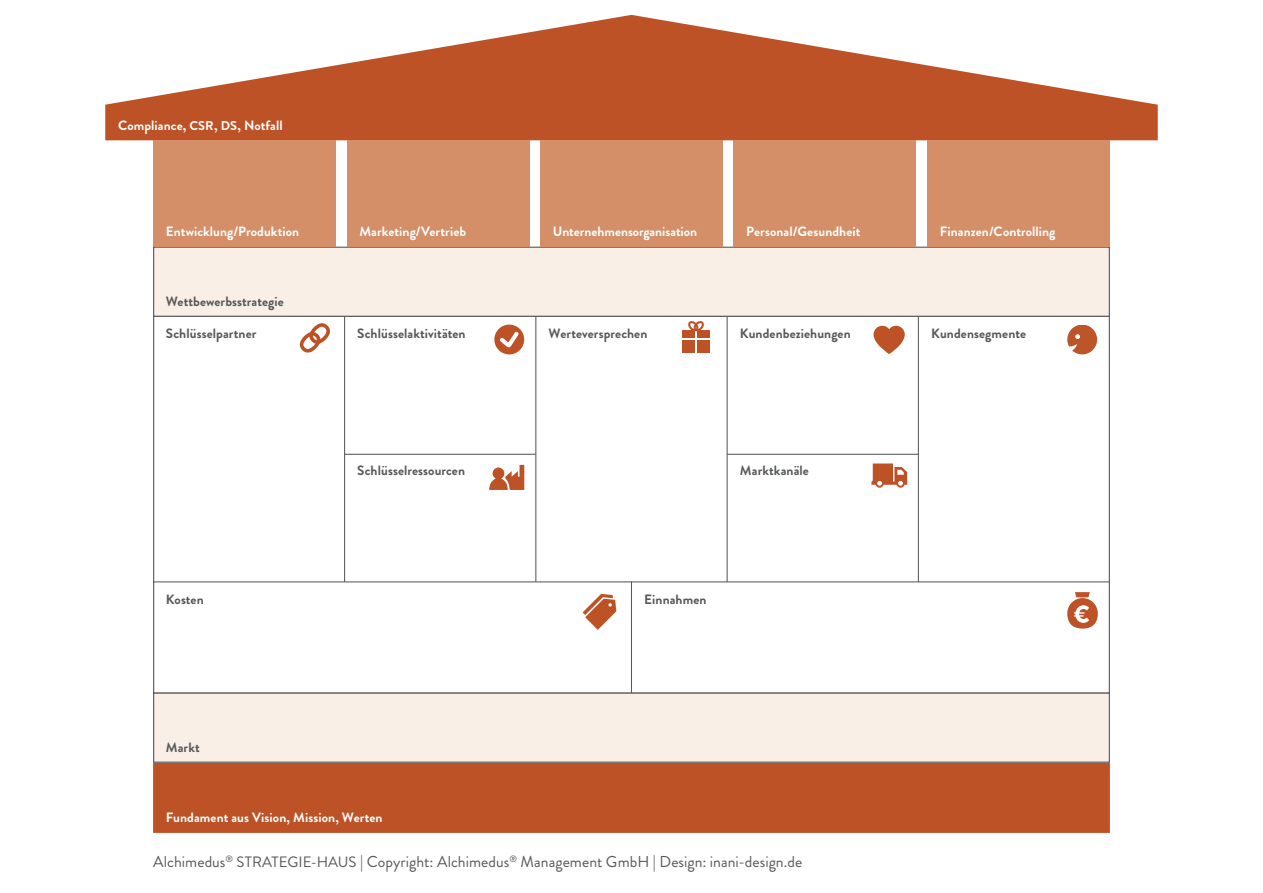
<style>
.page{position:relative;width:1263px;height:893px;background:#fff}
.page>*{position:absolute;margin:0;border:0;box-sizing:border-box;transform-origin:0 0}
.t1{font:15.75px "Brandon Grotesque";color:#57585a}
.t2{font:700 13.5px "Brandon Grotesque";letter-spacing:.005em;color:#fff}
.t3{font:700 13.5px "Brandon Grotesque";letter-spacing:.005em;color:#57585a}
.s1{font-size:12.75px}
.s2{font-size:15px}
</style>
<div class="page">
<hr style="left:344px;top:316px;width:1px;height:266px;background:#57585a">
<hr style="left:535px;top:316px;width:1px;height:266px;background:#57585a">
<hr style="left:727px;top:316px;width:1px;height:266px;background:#57585a">
<hr style="left:918px;top:316px;width:1px;height:266px;background:#57585a">
<hr style="left:153px;top:581px;width:957px;height:1px;background:#57585a">
<hr style="left:631px;top:581px;width:1px;height:112px;background:#57585a">
<hr style="left:345px;top:454px;width:191px;height:1px;background:#57585a">
<hr style="left:727px;top:454px;width:191px;height:1px;background:#57585a">
<svg style="left:105px;top:15px;width:1053px;height:125px;fill:#bd5226"></svg>
<div style="left:153px;top:247px;width:957px;height:70px;background:#f9efe7;border:1px solid #57585a"></div>
<div style="left:153px;top:763px;width:957px;height:70px;background:#bd5226;border:2px solid #bd5226"></div>
<div style="left:153px;top:693px;width:957px;height:70px;background:#f9efe7;border:1px solid #57585a"></div>
<div style="left:153px;top:140px;width:183px;height:107px;background:#d48e68"></div>
<div style="left:347px;top:140px;width:182px;height:107px;background:#d48e68"></div>
<div style="left:540px;top:140px;width:183px;height:107px;background:#d48e68"></div>
<div style="left:733px;top:140px;width:183px;height:107px;background:#d48e68"></div>
<div style="left:927px;top:140px;width:183px;height:107px;background:#d48e68"></div>
<div style="left:494px;top:325px;width:30px;height:29px;background:#bd5226;border-radius:50%"></div>
<svg style="left:496px;top:328px;width:26px;height:26px"></svg>
<svg style="left:873px;top:326px;width:32px;height:28px"></svg>
<div style="left:682px;top:330px;width:27px;height:23px;background:#bd5226"></div>
<hr style="left:681px;top:338px;width:29px;height:2px;background:#fff">
<svg style="left:688px;top:321px;width:16px;height:32px"></svg>
<svg style="left:871px;top:463px;width:36px;height:25px"></svg>
<svg style="left:583px;top:594px;width:33px;height:36px"></svg>
<svg style="left:1067px;top:592px;width:31px;height:37px"></svg>
<svg style="left:299px;top:323px;width:31px;height:30px"></svg>
<svg style="left:489px;top:465px;width:35px;height:25px"></svg>
<svg style="left:1067px;top:325px;width:31px;height:29px"></svg>
<p class="t2" style="left:118px;top:116px;width:166px">Compliance, <span class="s1">CSR</span>, <span class="s1">DS</span>, Notfall</p>
<p class="t2" style="left:166px;top:222px;width:135px">Entwicklung/Produktion</p>
<p class="t2" style="left:359px;top:222px;width:108px">Marketing/Vertrieb</p>
<p class="t2" style="left:553px;top:222px;width:146px">Unternehmensorganisation</p>
<p class="t2" style="left:746px;top:222px;width:116px">Personal/Gesundheit</p>
<p class="t2" style="left:940px;top:222px;width:117px">Finanzen/Controlling</p>
<p class="t3" style="left:166px;top:292px;width:119px">Wettbewerbsstrategie</p>
<p class="t3" style="left:166px;top:324px;width:92px">Schlüsselpartner</p>
<p class="t3" style="left:357px;top:324px;width:110px">Schlüsselaktivitäten</p>
<p class="t3" style="left:549px;top:324px;width:100px">Werteversprechen</p>
<p class="t3" style="left:740px;top:324px;width:112px">Kundenbeziehungen</p>
<p class="t3" style="left:931px;top:324px;width:96px">Kundensegmente</p>
<p class="t3" style="left:357px;top:461px;width:109px">Schlüsselressourcen</p>
<p class="t3" style="left:740px;top:461px;width:70px">Marktkanäle</p>
<p class="t3" style="left:166px;top:590px;width:39px">Kosten</p>
<p class="t3" style="left:644px;top:590px;width:64px">Einnahmen</p>
<p class="t3" style="left:166px;top:738px;width:35px">Markt</p>
<p class="t2" style="left:166px;top:808px;width:218px">Fundament aus Vision, Mission, Werten</p>
<p class="t1" style="left:153px;top:851px;width:651px">Alchimedus<sup>®</sup> <span class="s2">STRATEGIE-HAUS</span> | Copyright: Alchimedus<sup>®</sup> Management GmbH | Design: inani-design.de</p>
</div>
